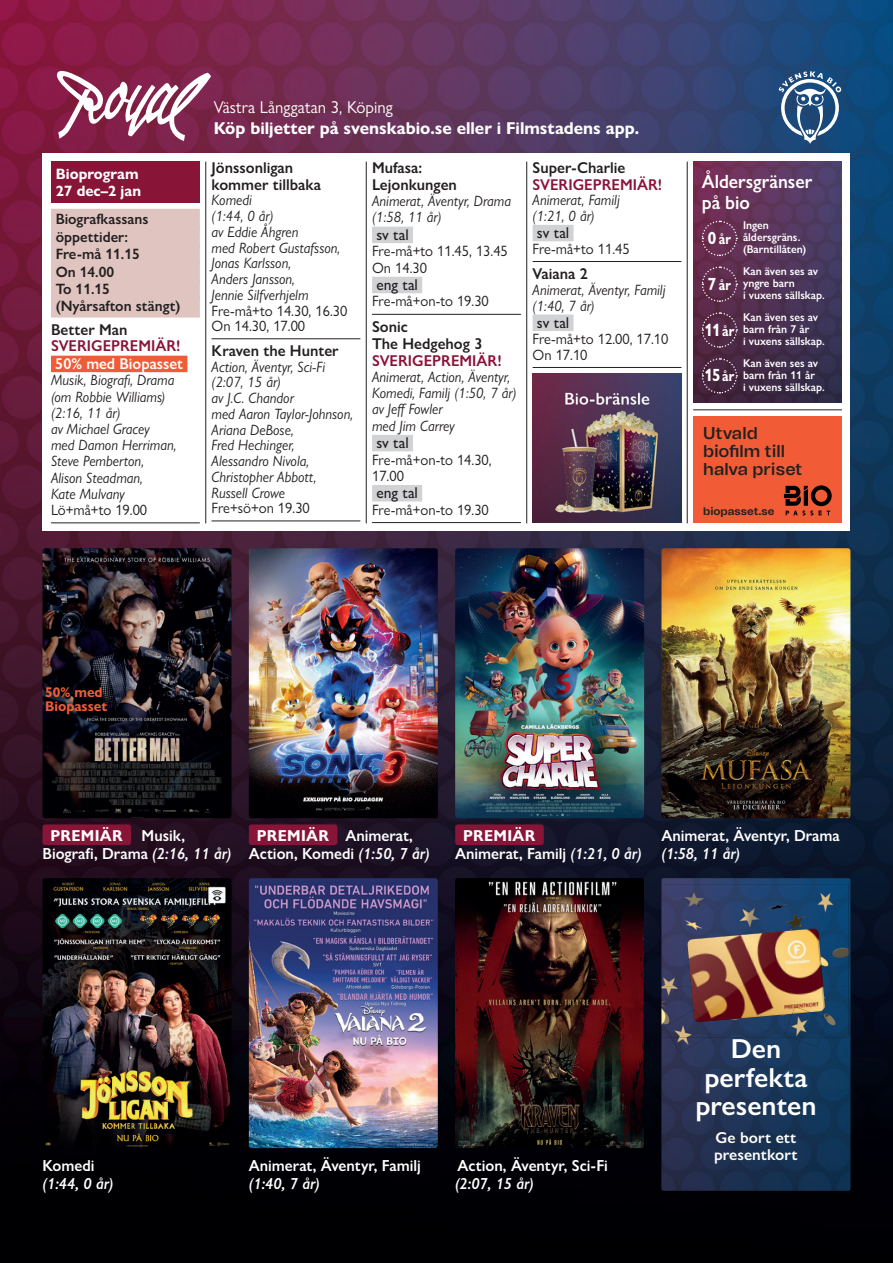
<style>
.page{position:relative;width:893px;height:1263px;background:#fff}
.page>*{position:absolute;margin:0;border:0;box-sizing:border-box;transform-origin:0 0}
.t1{font:600 27.6px/28.8px "Gill Sans Nova";color:#fff;text-align:center}
.t2{font:600 19.2px/21px "Gill Sans Nova";color:#fff;scale:.94 1}
.t3{font:700 17.7px "Gill Sans Nova";color:#fff;scale:.85 1}
.t4{font:700 17.25px "Gill Sans Nova";color:#fff}
.t5{font:17.25px "Gill Sans Nova";color:#fff}
.t6{font:600 17.1px/18px "Tomato Grotesk";color:#231f20}
.t7{font:600 16.05px/17.9px "Gill Sans Nova";color:#fff;text-align:center;scale:.96 1}
.t8{font:italic 600 16.05px "Gill Sans Nova";color:#fff;scale:.96 1}
.t9{font:700 15.9px "Gill Sans Nova";letter-spacing:.02em;color:#fff;scale:.96 1}
.t10{font:600 15.75px/17px "Gill Sans Nova";color:#231f20}
.t11{font:600 15.75px "Gill Sans Nova";color:#881438}
.t12{font:500 15.75px "Gill Sans Nova";color:#231f20}
.t13{font:600 15.75px/16.8px "Gill Sans Nova";color:#fff}
.t14{font:600 15.75px "Gill Sans Nova";color:#fff;scale:.96 1}
.t15{font:italic 15px/15.8px "Gill Sans Nova";color:#231f20;scale:.96 1}
.t16{font:15px/16.2px "Gill Sans Nova";color:#231f20}
.t17{font:600 15px/17.4px "Gill Sans Nova";color:#231f20}
.t18{font:700 15px/17.5px "Gill Sans Nova";color:#fff}
.t19{font:700 14.4px "Gill Sans Nova";color:#fff;scale:.85 1}
.t20{font:700 14.1px/14.1px "Gill Sans Nova";color:#f15c37;scale:.96 1}
.t21{font:600 11.4px/12px "Gill Sans Nova";color:#fff}
.t22{font:700 10.95px "Tomato Grotesk";letter-spacing:.005em;color:#231f20}
.s1{font-size:17.7px}
.s2{font-size:14.4px}
.s3{font-weight:600;font-size:16.05px}
.s4{font-style:italic}
.s5{font-weight:700;font-size:15.9px}
</style>
<div class="page">
<img style="left:0;top:0;width:893px;height:1263px">
<svg style="left:779px;top:71px;width:62px;height:73px"></svg>
<svg style="left:57px;top:71px;width:154px;height:70px"></svg>
<div style="left:43px;top:153px;width:807px;height:378px;background:#fff"></div>
<div style="left:51px;top:209px;width:149px;height:22px;background:#dfc4c0"></div>
<div style="left:51px;top:226px;width:149px;height:22px;background:#dfc4c0"></div>
<div style="left:51px;top:243px;width:149px;height:22px;background:#dfc4c0"></div>
<div style="left:51px;top:261px;width:149px;height:22px;background:#dfc4c0"></div>
<div style="left:51px;top:278px;width:149px;height:22px;background:#dfc4c0"></div>
<div style="left:51px;top:296px;width:149px;height:22px;background:#dfc4c0"></div>
<div style="left:51px;top:356px;width:136px;height:16px;background:#f15c37"></div>
<hr style="left:51px;top:522px;width:149px;height:1px;background:#231f20">
<div style="left:51px;top:162px;width:149px;height:41px;background:#881438"></div>
<hr style="left:212px;top:338px;width:148px;height:1px;background:#231f20">
<hr style="left:212px;top:520px;width:148px;height:1px;background:#231f20">
<div style="left:372px;top:227px;width:41px;height:16px;background:#d1d2d4"></div>
<div style="left:372px;top:277px;width:50px;height:16px;background:#d1d2d4"></div>
<hr style="left:372px;top:314px;width:149px;height:1px;background:#231f20">
<div style="left:372px;top:435px;width:41px;height:16px;background:#d1d2d4"></div>
<div style="left:372px;top:485px;width:50px;height:16px;background:#d1d2d4"></div>
<hr style="left:372px;top:522px;width:149px;height:1px;background:#231f20">
<div style="left:533px;top:225px;width:41px;height:16px;background:#d1d2d4"></div>
<hr style="left:533px;top:261px;width:148px;height:1px;background:#231f20">
<div style="left:533px;top:315px;width:41px;height:16px;background:#d1d2d4"></div>
<hr style="left:533px;top:367px;width:148px;height:1px;background:#231f20">
<img style="left:533px;top:374px;width:148px;height:149px">
<hr style="left:693px;top:409px;width:149px;height:1px;background:#231f20">
<img style="left:693px;top:162px;width:149px;height:240px">
<svg style="left:701px;top:220px;width:37px;height:37px"></svg>
<svg style="left:701px;top:266px;width:37px;height:37px"></svg>
<svg style="left:701px;top:312px;width:37px;height:36px"></svg>
<svg style="left:701px;top:357px;width:37px;height:37px"></svg>
<div style="left:693px;top:416px;width:149px;height:106px;background:#f15c37"></div>
<svg style="left:784px;top:485px;width:48px;height:30px"></svg>
<hr style="left:205px;top:162px;width:1px;height:361px;background:#231f20">
<hr style="left:366px;top:162px;width:1px;height:361px;background:#231f20">
<hr style="left:526px;top:162px;width:1px;height:361px;background:#231f20">
<hr style="left:687px;top:162px;width:1px;height:361px;background:#231f20">
<img style="left:661px;top:548px;width:189px;height:270px">
<img style="left:455px;top:548px;width:189px;height:270px">
<div style="left:455px;top:824px;width:89px;height:21px;background:#881438;border-radius:3px"></div>
<img style="left:43px;top:878px;width:188px;height:270px">
<img style="left:249px;top:878px;width:189px;height:270px">
<img style="left:249px;top:548px;width:189px;height:270px">
<div style="left:249px;top:824px;width:88px;height:21px;background:#881438;border-radius:3px"></div>
<img style="left:43px;top:548px;width:188px;height:270px">
<div style="left:43px;top:824px;width:88px;height:21px;background:#881438;border-radius:3px"></div>
<img style="left:455px;top:878px;width:189px;height:270px">
<img style="left:661px;top:878px;width:189px;height:313px">
<img style="left:661px;top:885px;width:188px;height:152px">
<img style="left:791px;top:1037px;width:30px;height:10px">
<img style="left:784px;top:1012px;width:43px;height:25px">
<img style="left:671px;top:1037px;width:36px;height:16px">
<img style="left:665px;top:1010px;width:45px;height:27px">
<img style="left:687px;top:928px;width:138px;height:94px">
<img style="left:792px;top:1007px;width:18px;height:7px">
<svg style="left:693px;top:1009px;width:9px;height:13px"></svg>
<p class="t18" style="left:56px;top:165px;width:87px">Bioprogram<br>27 dec–2 jan</p>
<p class="t17" style="left:56px;top:211px;width:126px">Biografkassans öppettider:<br>Fre-må 11.15<br>On 14.00<br>To 11.15 (Nyårsafton stängt)</p>
<p class="t10" style="left:51px;top:321px;width:78px">Better Man</p>
<p class="t11" style="left:51px;top:336px;width:131px">SVERIGEPREMIÄR!</p>
<p class="t14" style="left:55px;top:354px;width:135px">50% med Biopasset</p>
<p class="t15" style="left:51px;top:372px;width:132px;line-height:16.2px">Musik, Biografi, Drama (om Robbie Williams) (2:16, 11 år)<br>av Michael Gracey med Damon Herriman,<br>Steve Pemberton,<br>Alison Steadman,<br>Kate Mulvany</p>
<p class="t16" style="left:51px;top:502px;width:98px">Lö+må+to 19.00</p>
<p class="t5" style="left:214px;top:96px;width:181px">Västra Långgatan 3, Köping</p>
<p class="t4" style="left:214px;top:117px;width:427px">Köp biljetter på svenskabio.se eller i Filmstadens app.</p>
<p class="t10" style="left:212px;top:159px;width:111px;line-height:16.5px">Jönssonligan kommer tillbaka</p>
<p class="t15" style="left:212px;top:192px;width:136px">Komedi<br>(1:44, 0 år)<br>av Eddie Åhgren<br>med Robert Gustafsson,<br>Jonas Karlsson,<br>Anders Jansson,<br>Jennie Silfverhjelm</p>
<p class="t16" style="left:212px;top:302px;width:137px;line-height:15.8px">Fre‑må+to 14.30, 16.30<br>On 14.30, 17.00</p>
<p class="t10" style="left:212px;top:342px;width:129px">Kraven the Hunter</p>
<p class="t15" style="left:212px;top:358px;width:149px">Action, Äventyr, Sci-Fi (2:07, 15 år)<br>av J.C. Chandor<br>med Aaron Taylor-Johnson,<br>Ariana DeBose,<br>Fred Hechinger,<br>Alessandro Nivola,<br>Christopher Abbott,<br>Russell Crowe</p>
<p class="t16" style="left:212px;top:500px;width:100px">Fre+sö+on 19.30</p>
<p class="t10" style="left:372px;top:159px;width:86px">Mufasa:<br>Lejonkungen</p>
<p class="t15" style="left:372px;top:193px;width:146px;line-height:16.2px">Animerat, Äventyr, Drama (1:58, 11 år)</p>
<p class="t12" style="left:376px;top:225px;width:34px">sv tal</p>
<p class="t16" style="left:372px;top:243px;width:137px">Fre‑må+to 11.45, 13.45<br>On 14.30</p>
<p class="t12" style="left:376px;top:275px;width:43px">eng tal</p>
<p class="t16" style="left:372px;top:293px;width:118px">Fre‑må+on‑to 19.30</p>
<p class="t10" style="left:372px;top:318px;width:112px">Sonic<br>The Hedgehog 3</p>
<p class="t11" style="left:372px;top:351px;width:131px">SVERIGEPREMIÄR!</p>
<p class="t15" style="left:372px;top:369px;width:152px;line-height:16.2px">Animerat, Action, Äventyr,<br>Komedi, Familj (1:50, 7 år) av Jeff Fowler<br>med Jim Carrey</p>
<p class="t12" style="left:376px;top:433px;width:34px">sv tal</p>
<p class="t16" style="left:372px;top:451px;width:121px">Fre‑må+on‑to 14.30,<br>17.00</p>
<p class="t12" style="left:376px;top:483px;width:43px">eng tal</p>
<p class="t16" style="left:372px;top:501px;width:118px">Fre‑må+on‑to 19.30</p>
<p class="t10" style="left:533px;top:159px;width:94px">Super-Charlie</p>
<p class="t11" style="left:533px;top:174px;width:131px">SVERIGEPREMIÄR!</p>
<p class="t15" style="left:533px;top:192px;width:92px">Animerat, Familj (1:21, 0 år)</p>
<p class="t12" style="left:537px;top:223px;width:34px">sv tal</p>
<p class="t16" style="left:533px;top:241px;width:99px">Fre‑må+to 11.45</p>
<p class="t10" style="left:533px;top:265px;width:57px">Vaiana 2</p>
<p class="t15" style="left:533px;top:281px;width:140px">Animerat, Äventyr, Familj (1:40, 7 år)</p>
<p class="t12" style="left:537px;top:313px;width:34px">sv tal</p>
<p class="t16" style="left:533px;top:331px;width:137px">Fre‑må+to 12.00, 17.10<br>On 17.10</p>
<p class="t2" style="left:702px;top:171px;width:119px">Åldersgränser på bio</p>
<p class="t21" style="left:743px;top:219px;width:65px">Ingen åldersgräns. (Barntillåten)</p>
<p class="t19" style="left:708px;top:230px;width:29px"><span class="s1">0</span> år</p>
<p class="t19" style="left:708px;top:276px;width:29px"><span class="s1">7</span> år</p>
<p class="t3" style="left:704px;top:319px;width:37px">11 <span class="s2">år</span></p>
<p class="t3" style="left:704px;top:364px;width:37px">15 <span class="s2">år</span></p>
<p class="t21" style="left:743px;top:265px;width:83px">Kan även ses av yngre barn<br>i vuxens sällskap.</p>
<p class="t21" style="left:743px;top:311px;width:83px">Kan även ses av barn från 7 år<br>i vuxens sällskap.</p>
<p class="t21" style="left:743px;top:357px;width:83px">Kan även ses av barn från 11 år<br>i vuxens sällskap.</p>
<p class="t6" style="left:703px;top:424px;width:101px">Utvald biofilm till halva priset</p>
<p class="t22" style="left:703px;top:503px;width:73px">biopasset.se</p>
<p class="t20" style="left:45px;top:685px;width:66px">50% med<br>Biopasset</p>
<p class="t9" style="left:51px;top:826px;width:142px">PREMIÄR <span class="s3">Musik,</span></p>
<p class="t7" style="left:43px;top:845px;width:198px">Biografi, Drama <span class="s4">(2:16, 11 år)</span></p>
<p class="t7" style="left:249px;top:827px;width:190px"><span class="s5">PREMIÄR</span> Animerat,<br>Action, Komedi <span class="s4">(1:50, 7 år)</span></p>
<p class="t9" style="left:463px;top:826px;width:77px">PREMIÄR</p>
<p class="t7" style="left:455px;top:845px;width:196px">Animerat, Familj <span class="s4">(1:21, 0 år)</span></p>
<p class="t7" style="left:661px;top:827px;width:187px">Animerat, Äventyr, Drama</p>
<p class="t8" style="left:661px;top:844px;width:83px">(1:58, 11 år)</p>
<p class="t7" style="left:43px;top:1157px;width:56px">Komedi</p>
<p class="t8" style="left:43px;top:1174px;width:75px">(1:44, 0 år)</p>
<p class="t7" style="left:249px;top:1157px;width:181px">Animerat, Äventyr, Familj</p>
<p class="t8" style="left:249px;top:1174px;width:75px">(1:40, 7 år)</p>
<p class="t7" style="left:458px;top:1157px;width:158px">Action, Äventyr, Sci-Fi</p>
<p class="t8" style="left:455px;top:1174px;width:84px">(2:07, 15 år)</p>
<h1 class="t1" style="left:695px;top:1034px;width:123px">Den perfekta presenten</h1>
<p class="t13" style="left:714px;top:1129px;width:85px">Ge bort ett presentkort</p>
</div>
